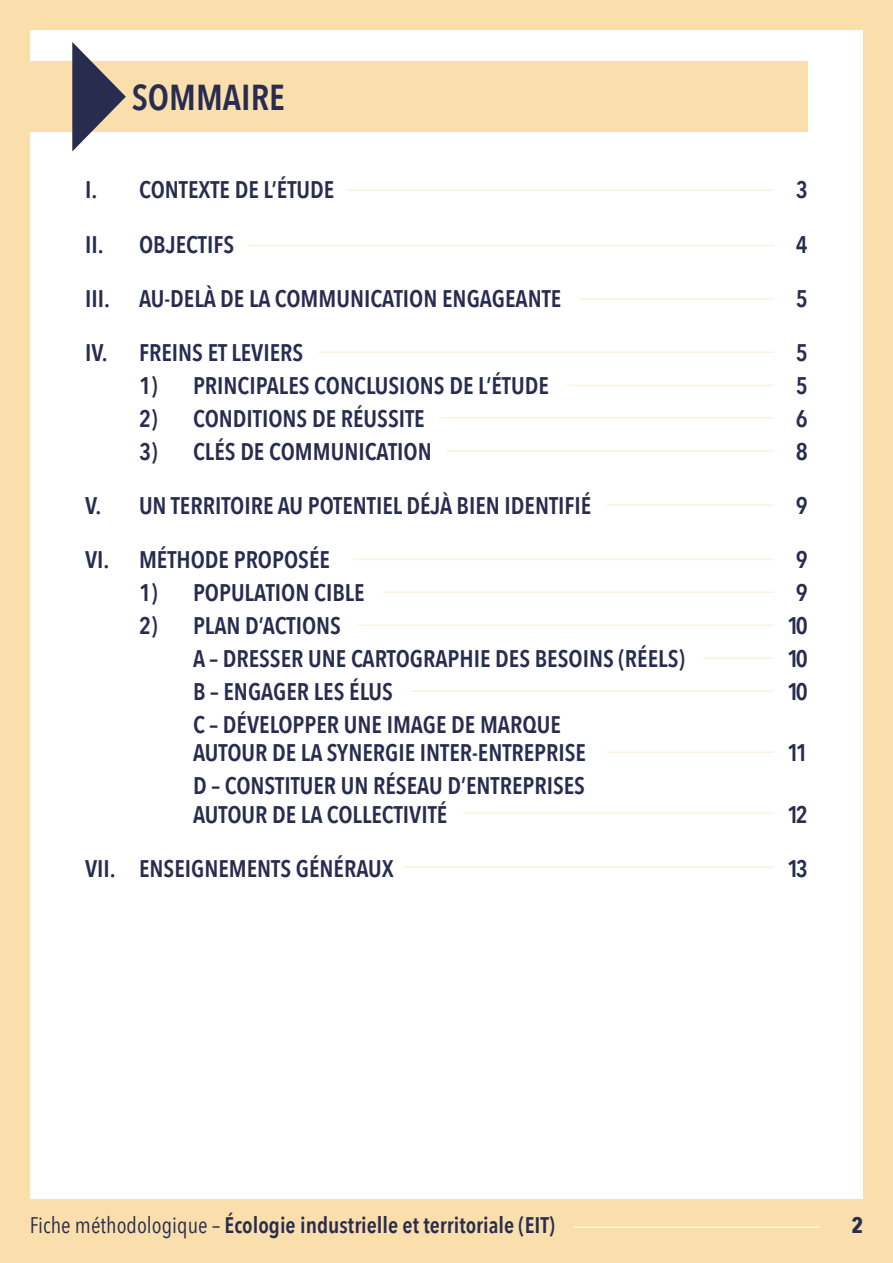
<style>
.page{position:relative;width:893px;height:1263px;background:#fff}
.page>*{position:absolute;margin:0;border:0;box-sizing:border-box;transform-origin:0 0}
.Titre_1{font:600 36px "Avenir Next Condensed";color:#282c4f}
.Style_Table_des_mati{font:600 24px "Avenir Next Condensed";color:#282c4f}
.t1{font:600 22.5px "Avenir Next Condensed";color:#282c4f}
.t2{font:700 22.5px "Avenir Next Condensed";color:#282c4f}
.s1{font-weight:400}
</style>
<div class="page">
<div style="left:0;top:0;width:30px;height:1263px;background:#fadfac"></div>
<div style="left:863px;top:0;width:30px;height:1263px;background:#fadfac"></div>
<div style="left:0;top:0;width:893px;height:30px;background:#fadfac"></div>
<div style="left:0;top:1199px;width:893px;height:64px;background:#fadfac"></div>
<hr style="left:573px;top:1226px;width:247px;height:2px;background:#fff">
<div style="left:0;top:61px;width:808px;height:71px;background:#fadfac"></div>
<svg style="left:72px;top:42px;width:54px;height:109px"></svg>
<hr style="left:347px;top:189px;width:427px;height:2px;background:#fdf2de">
<hr style="left:248px;top:245px;width:526px;height:1px;background:#fdf2de">
<hr style="left:579px;top:298px;width:195px;height:2px;background:#fdf2de">
<hr style="left:319px;top:352px;width:455px;height:1px;background:#fdf2de">
<hr style="left:567px;top:384px;width:207px;height:2px;background:#fdf2de">
<hr style="left:439px;top:417px;width:335px;height:2px;background:#fdf2de">
<hr style="left:446px;top:450px;width:328px;height:2px;background:#fdf2de">
<hr style="left:606px;top:504px;width:168px;height:2px;background:#fdf2de">
<hr style="left:353px;top:559px;width:421px;height:1px;background:#fdf2de">
<hr style="left:383px;top:591px;width:391px;height:2px;background:#fdf2de">
<hr style="left:358px;top:624px;width:416px;height:2px;background:#fdf2de">
<hr style="left:703px;top:657px;width:71px;height:2px;background:#fdf2de">
<hr style="left:411px;top:690px;width:363px;height:2px;background:#fdf2de">
<hr style="left:606px;top:751px;width:168px;height:2px;background:#fdf2de">
<hr style="left:463px;top:812px;width:311px;height:2px;background:#fdf2de">
<hr style="left:404px;top:866px;width:370px;height:2px;background:#fdf2de">
<p class="Titre_1" style="left:132px;top:67px;width:155px">SOMMAIRE</p>
<p class="Style_Table_des_mati" style="left:85px;top:169px;width:251px">I. CONTEXTE DE L’ÉTUDE</p>
<p class="Style_Table_des_mati" style="left:796px;top:169px;width:13px">3</p>
<p class="Style_Table_des_mati" style="left:85px;top:223px;width:151px">II. OBJECTIFS</p>
<p class="Style_Table_des_mati" style="left:796px;top:223px;width:13px">4</p>
<p class="Style_Table_des_mati" style="left:85px;top:277px;width:478px">III. AU-DELÀ DE LA COMMUNICATION ENGAGEANTE</p>
<p class="Style_Table_des_mati" style="left:796px;top:277px;width:13px">5</p>
<p class="Style_Table_des_mati" style="left:85px;top:331px;width:220px">IV. FREINS ET LEVIERS</p>
<p class="Style_Table_des_mati" style="left:796px;top:331px;width:13px">5</p>
<p class="Style_Table_des_mati" style="left:139px;top:364px;width:411px">1) PRINCIPALES CONCLUSIONS DE L’ÉTUDE</p>
<p class="Style_Table_des_mati" style="left:796px;top:364px;width:13px">5</p>
<p class="Style_Table_des_mati" style="left:139px;top:397px;width:287px">2) CONDITIONS DE RÉUSSITE</p>
<p class="Style_Table_des_mati" style="left:796px;top:397px;width:13px">6</p>
<p class="Style_Table_des_mati" style="left:139px;top:430px;width:294px">3) CLÉS DE COMMUNICATION</p>
<p class="Style_Table_des_mati" style="left:796px;top:430px;width:13px">8</p>
<p class="Style_Table_des_mati" style="left:85px;top:484px;width:508px">V. UN TERRITOIRE AU POTENTIEL DÉJÀ BIEN IDENTIFIÉ</p>
<p class="Style_Table_des_mati" style="left:796px;top:484px;width:13px">9</p>
<p class="Style_Table_des_mati" style="left:85px;top:538px;width:246px">VI. MÉTHODE PROPOSÉE</p>
<p class="Style_Table_des_mati" style="left:796px;top:538px;width:13px">9</p>
<p class="Style_Table_des_mati" style="left:139px;top:571px;width:227px">1) POPULATION CIBLE</p>
<p class="Style_Table_des_mati" style="left:796px;top:571px;width:13px">9</p>
<p class="Style_Table_des_mati" style="left:139px;top:604px;width:204px">2) PLAN D’ACTIONS</p>
<p class="Style_Table_des_mati" style="left:787px;top:604px;width:22px">10</p>
<p class="Style_Table_des_mati" style="left:193px;top:637px;width:493px">A – DRESSER UNE CARTOGRAPHIE DES BESOINS (RÉELS)</p>
<p class="Style_Table_des_mati" style="left:787px;top:637px;width:22px">10</p>
<p class="Style_Table_des_mati" style="left:193px;top:670px;width:201px">B – ENGAGER LES ÉLUS</p>
<p class="Style_Table_des_mati" style="left:787px;top:670px;width:22px">10</p>
<p class="Style_Table_des_mati" style="left:193px;top:703px;width:369px">C – DÉVELOPPER UNE IMAGE DE MARQUE</p>
<p class="Style_Table_des_mati" style="left:193px;top:732px;width:394px">AUTOUR DE LA SYNERGIE INTER-ENTREPRISE</p>
<p class="Style_Table_des_mati" style="left:787px;top:732px;width:22px">11</p>
<p class="Style_Table_des_mati" style="left:193px;top:765px;width:393px">D – CONSTITUER UN RÉSEAU D’ENTREPRISES</p>
<p class="Style_Table_des_mati" style="left:193px;top:793px;width:256px">AUTOUR DE LA COLLECTIVITÉ</p>
<p class="Style_Table_des_mati" style="left:787px;top:793px;width:22px">12</p>
<p class="Style_Table_des_mati" style="left:85px;top:847px;width:310px">VII. ENSEIGNEMENTS GÉNÉRAUX</p>
<p class="Style_Table_des_mati" style="left:787px;top:847px;width:22px">13</p>
<p class="t1" style="left:30px;top:1206px;width:527px"><span class="s1">Fiche méthodologique –</span> Écologie industrielle et territoriale (EIT)</p>
<p class="t2" style="left:851px;top:1211px;width:13px">2</p>
</div>
